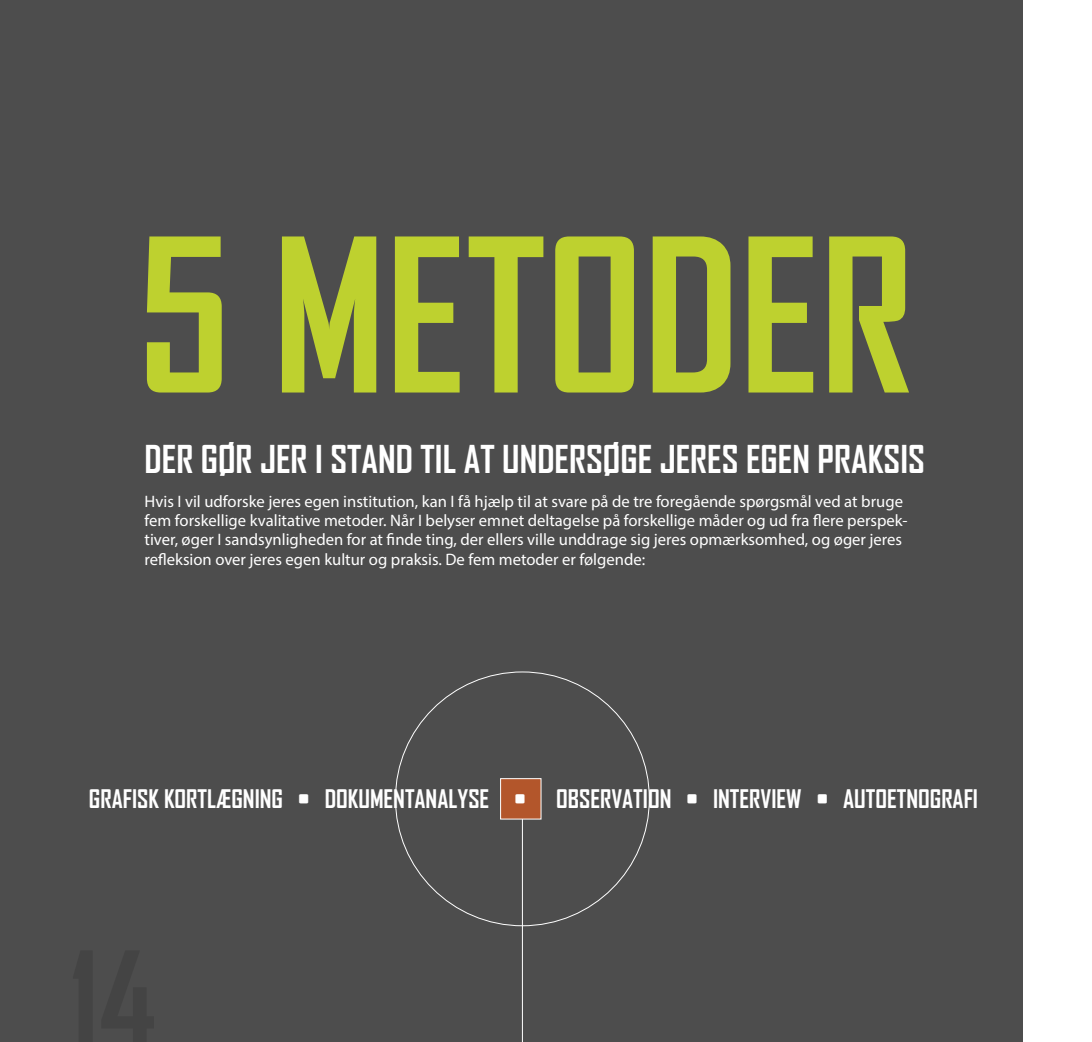
<style>
.page{position:relative;width:1092px;height:1042px;background:#fff}
.page>*{position:absolute;margin:0;border:0;box-sizing:border-box;transform-origin:0 0}
.t1{font:700 204.22px "Agency FB";color:#bed12f}
.t2{font:700 36.75px "Agency FB";color:#fff}
.t3{font:700 24.5px "Agency FB";color:#fff}
.t4{font:16.62px/19.2px "Myriad Pro";color:#fff}
</style>
<div class="page">
<div style="left:0;top:0;width:1022px;height:1042px;background:#4d4d4d"></div>
<hr style="left:522px;top:799px;width:1px;height:243px;background:#fff">
<div style="left:500px;top:778px;width:41px;height:41px;background:#b3562b;border:1px solid #fff"></div>
<h1 class="t1" style="left:138px;top:189px;width:777px">5 METODER</h1>
<h2 class="t2" style="left:144px;top:436px;width:781px">DER GØR JER I STAND TIL AT UNDERSØGE JERES EGEN PRAKSIS</h2>
<p class="t4" style="left:144px;top:491px;width:764px">Hvis I vil udforske jeres egen institution, kan I få hjælp til at svare på de tre foregående spørgsmål ved at bruge fem forskellige kvalitative metoder. Når I belyser emnet deltagelse på forskellige måder og ud fra flere perspek&shy;tiver, øger I sandsynligheden for at finde ting, der ellers ville unddrage sig jeres opmærksomhed, og øger jeres refleksion over jeres egen kultur og praksis. De fem metoder er følgende:</p>
<h3 class="t3" style="left:89px;top:783px;width:890px">GRAFISK KORTLÆGNING • DOKUMENTANALYSE • OBSERVATION • INTERVIEW • AUTOETNOGRAFI</h3>
</div>
